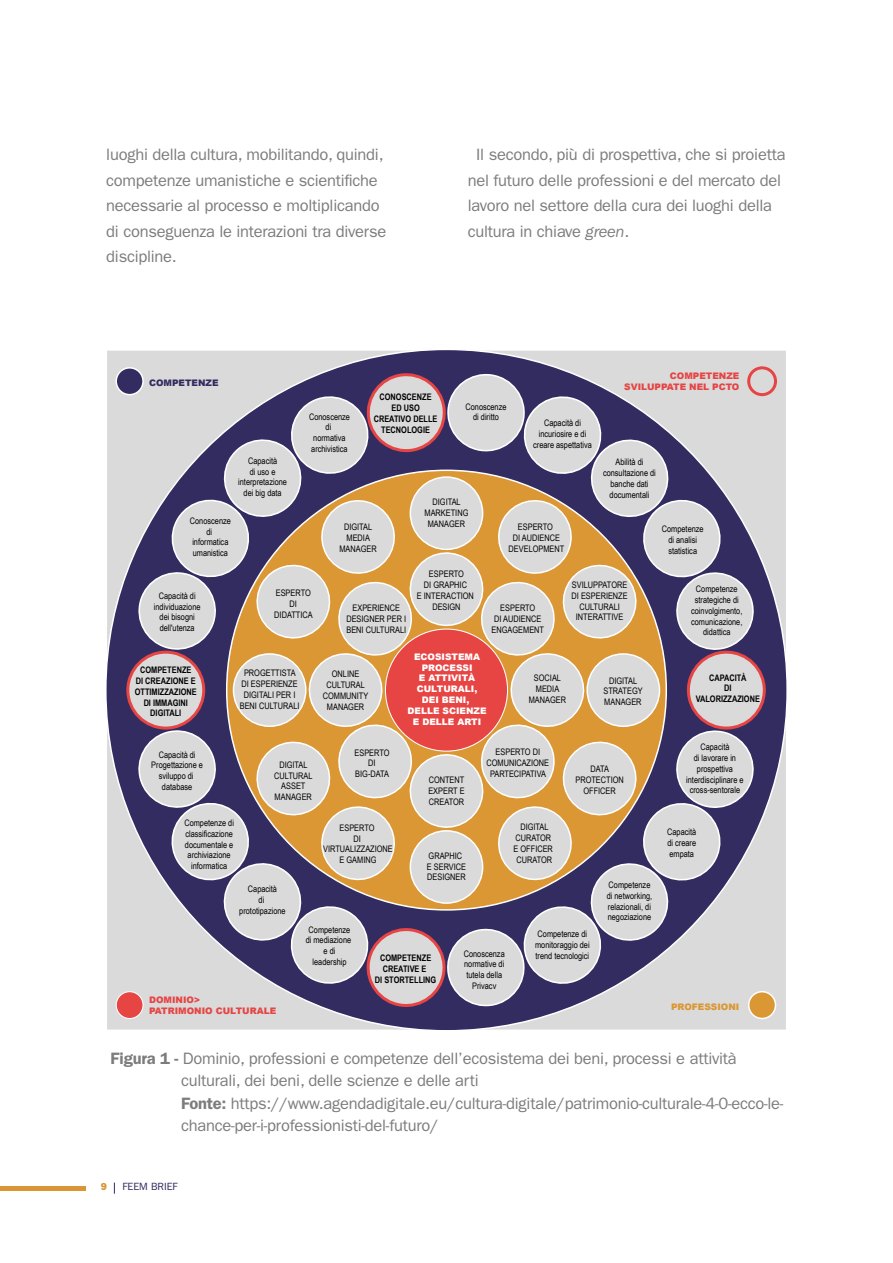
<style>
.page{position:relative;width:893px;height:1263px;background:#fff}
.page>*{position:absolute;margin:0;border:0;box-sizing:border-box;transform-origin:0 0}
.t1{font:16.5px/25.5px "ITC Franklin Gothic Std";letter-spacing:-.015em;color:#7c7c7c}
.t2{font:10.5px "ITC Franklin Gothic Std";color:#312b60}
.t3{font:10.5px "Franklin Gothic URW Hea";color:#da9636}
.t4{font:9px/10.8px "Arial Narrow";color:#000;text-align:center}
.t5{font:700 9px/10.8px "Arial Narrow";color:#000;text-align:center}
.t6{font:900 9px/10.8px "Arial";color:#fff;text-align:center}
.t7{font:900 9px/10.8px "Arial";color:#e64544;text-align:right}
.t8{font:900 9px "Arial";color:#da9734}
.t9{font:900 9px "Arial";color:#322c61}
.s1{font-style:italic}
.s2{font-weight:600}
</style>
<div class="page">
<div style="left:0;top:1186px;width:85px;height:5px;background:#da9636"></div>
<svg style="left:114px;top:1182px;width:1px;height:12px"></svg>
<svg style="left:106px;top:350px;width:681px;height:680px;background:#b0aebc"></svg>
<svg style="left:133px;top:369px;width:626px;height:641px;background:#b5a5a4"></svg>
<div style="left:116px;top:368px;width:27px;height:27px;background:#322c61;border-radius:50%"></div>
<div style="left:115px;top:367px;width:29px;height:28px;border:2px solid #fff;border-radius:50%"></div>
<div style="left:749px;top:368px;width:26px;height:27px;background:#dadada;border-radius:50%"></div>
<div style="left:747px;top:366px;width:30px;height:30px;border:3px solid #e64544;border-radius:50%"></div>
<div style="left:116px;top:992px;width:27px;height:26px;background:#e64544;border-radius:50%"></div>
<div style="left:116px;top:991px;width:28px;height:28px;border:1px solid #fff;border-radius:50%"></div>
<div style="left:749px;top:992px;width:26px;height:26px;background:#da9734;border-radius:50%"></div>
<div style="left:748px;top:991px;width:28px;height:28px;border:2px solid #fff;border-radius:50%"></div>
<h1 class="t1" style="left:106px;top:142px;width:282px">luoghi della cultura, mobilitando, quindi, competenze umanistiche e scientifiche necessarie al processo e moltiplicando di conseguenza le interazioni tra diverse discipline.</h1>
<h1 class="t1" style="left:468px;top:142px;width:319px;text-indent:8px">Il secondo, più di prospettiva, che si proietta nel futuro delle professioni e del mercato del lavoro nel settore della cura dei luoghi della cultura in chiave <span class="s1">green</span>.</h1>
<p class="t9" style="left:149px;top:376px;width:71px">COMPETENZE</p>
<p class="t7" style="left:624px;top:370px;width:117px">COMPETENZE<br>SVILUPPATE NEL PCTO</p>
<p class="t4" style="left:190px;top:515px;width:43px">Conoscenze di informatica umanistica</p>
<p class="t4" style="left:154px;top:590px;width:48px">Capacità di individuazione dei bisogni dell'utenza</p>
<p class="t5" style="left:135px;top:664px;width:63px">COMPETENZE<br>DI CREAZIONE E<br>OTTIMIZZAZIONE<br>DI IMMAGINI<br>DIGITALI</p>
<p class="t4" style="left:309px;top:411px;width:43px">Conoscenze di<br>normativa archivistica</p>
<p class="t5" style="left:374px;top:391px;width:65px">CONOSCENZE<br>ED USO<br>CREATIVO DELLE<br>TECNOLOGIE</p>
<p class="t4" style="left:465px;top:401px;width:43px">Conoscenze di diritto</p>
<p class="t4" style="left:533px;top:417px;width:60px">Capacità di incuriosire e di creare aspettativa</p>
<p class="t4" style="left:238px;top:455px;width:50px">Capacità<br>di uso e interpretazione dei big data</p>
<p class="t4" style="left:274px;top:587px;width:40px">ESPERTO<br>DI<br>DIDATTICA</p>
<p class="t4" style="left:240px;top:667px;width:61px">PROGETTISTA<br>DI ESPERIENZE<br>DIGITALI PER I<br>BENI CULTURALI</p>
<p class="t4" style="left:339px;top:521px;width:39px">DIGITAL<br>MEDIA<br>MANAGER</p>
<p class="t4" style="left:346px;top:602px;width:61px">EXPERIENCE<br>DESIGNER PER I<br>BENI CULTURALI</p>
<p class="t4" style="left:425px;top:496px;width:45px">DIGITAL<br>MARKETING<br>MANAGER</p>
<p class="t4" style="left:417px;top:568px;width:58px">ESPERTO<br>DI GRAPHIC<br>E INTERACTION<br>DESIGN</p>
<p class="t4" style="left:603px;top:456px;width:54px">Abilità di consultazione di banche dati documentali</p>
<p class="t4" style="left:509px;top:521px;width:57px">ESPERTO<br>DI AUDIENCE<br>DEVELOPMENT</p>
<p class="t4" style="left:492px;top:602px;width:54px">ESPERTO<br>DI AUDIENCE<br>ENGAGEMENT</p>
<p class="t4" style="left:572px;top:579px;width:58px">SVILUPPATORE<br>DI ESPERIENZE<br>CULTURALI<br>INTERATTIVE</p>
<p class="t4" style="left:662px;top:523px;width:43px">Competenze di analisi statistica</p>
<p class="t4" style="left:691px;top:583px;width:53px">Competenze strategiche di coinvolgimento, comunicazione, didattica</p>
<p class="t6" style="left:408px;top:651px;width:80px">ECOSISTEMA<br>PROCESSI<br>E ATTIVITÀ<br>CULTURALI,<br>DEI BENI,<br>DELLE SCIENZE<br>E DELLE ARTI</p>
<p class="t4" style="left:323px;top:668px;width:47px">ONLINE<br>CULTURAL<br>COMMUNITY<br>MANAGER</p>
<p class="t4" style="left:529px;top:672px;width:39px">SOCIAL<br>MEDIA<br>MANAGER</p>
<p class="t4" style="left:603px;top:675px;width:41px">DIGITAL<br>STRATEGY<br>MANAGER</p>
<p class="t5" style="left:696px;top:671px;width:66px">CAPACITÀ<br>DI<br>VALORIZZAZIONE</p>
<p class="t4" style="left:151px;top:749px;width:53px">Capacità di<br>Progettazione e sviluppo di database</p>
<p class="t4" style="left:184px;top:817px;width:51px">Competenze di classificazione documentale e archiviazione informatica</p>
<p class="t4" style="left:274px;top:759px;width:40px">DIGITAL<br>CULTURAL<br>ASSET<br>MANAGER</p>
<p class="t4" style="left:239px;top:883px;width:48px">Capacità<br>di prototipazione</p>
<p class="t4" style="left:354px;top:747px;width:37px">ESPERTO<br>DI<br>BIG-DATA</p>
<p class="t4" style="left:428px;top:774px;width:38px;text-align:justify">CONTENT EXPERT E CREATOR</p>
<p class="t4" style="left:486px;top:746px;width:64px">ESPERTO DI<br>COMUNICAZIONE<br>PARTECIPATIVA</p>
<p class="t4" style="left:323px;top:822px;width:71px">ESPERTO<br>DI<br>VIRTUALIZZAZIONE<br>E GAMING</p>
<p class="t4" style="left:514px;top:821px;width:41px">DIGITAL<br>CURATOR<br>E OFFICER<br>CURATOR</p>
<p class="t4" style="left:427px;top:850px;width:41px;text-align:left">GRAPHIC<br>E SERVICE<br>DESIGNER</p>
<p class="t4" style="left:575px;top:763px;width:50px">DATA<br>PROTECTION<br>OFFICER</p>
<p class="t4" style="left:607px;top:879px;width:47px;text-align:left">Competenze di networking, relazionali, di negoziazione</p>
<p class="t4" style="left:306px;top:924px;width:47px">Competenze di mediazione e di leadership</p>
<p class="t4" style="left:535px;top:928px;width:56px;text-align:left">Competenze di monitoraggio dei</p>
<p class="t4" style="left:464px;top:948px;width:43px">Conoscenza normative di tutela della<br>Privacv</p>
<p class="t5" style="left:380px;top:952px;width:53px">COMPETENZE</p>
<p class="t4" style="left:535px;top:950px;width:55px">trend tecnologici</p>
<p class="t5" style="left:375px;top:963px;width:63px">CREATIVE E<br>DI STORTELLING</p>
<p class="t4" style="left:686px;top:741px;width:59px">Capacità<br>di lavorare in prospettiva interdisciplinare e cross-sentorale</p>
<p class="t4" style="left:667px;top:826px;width:31px;text-align:justify">Capacità di creare empata</p>
<p class="t7" style="left:149px;top:994px;width:129px;text-align:left">DOMINIO&gt;<br>PATRIMONIO CULTURALE</p>
<p class="t8" style="left:671px;top:1000px;width:70px">PROFESSIONI</p>
<p class="t1" style="left:181px;top:1047px;width:604px;line-height:22.5px;text-indent:-71px"><span class="s2">Figura 1 -</span> Dominio, professioni e competenze dell’ecosistema dei beni, processi e attività culturali, dei beni, delle scienze e delle arti<br><span class="s2">Fonte:</span> https://www.agendadigitale.eu/cultura-digitale/patrimonio-culturale-4-0-ecco-le&shy;chance-per-i-professionisti-del-futuro/</p>
<p class="t3" style="left:101px;top:1180px;width:8px">9</p>
<p class="t2" style="left:122px;top:1181px;width:57px">FEEM BRIEF</p>
</div>
